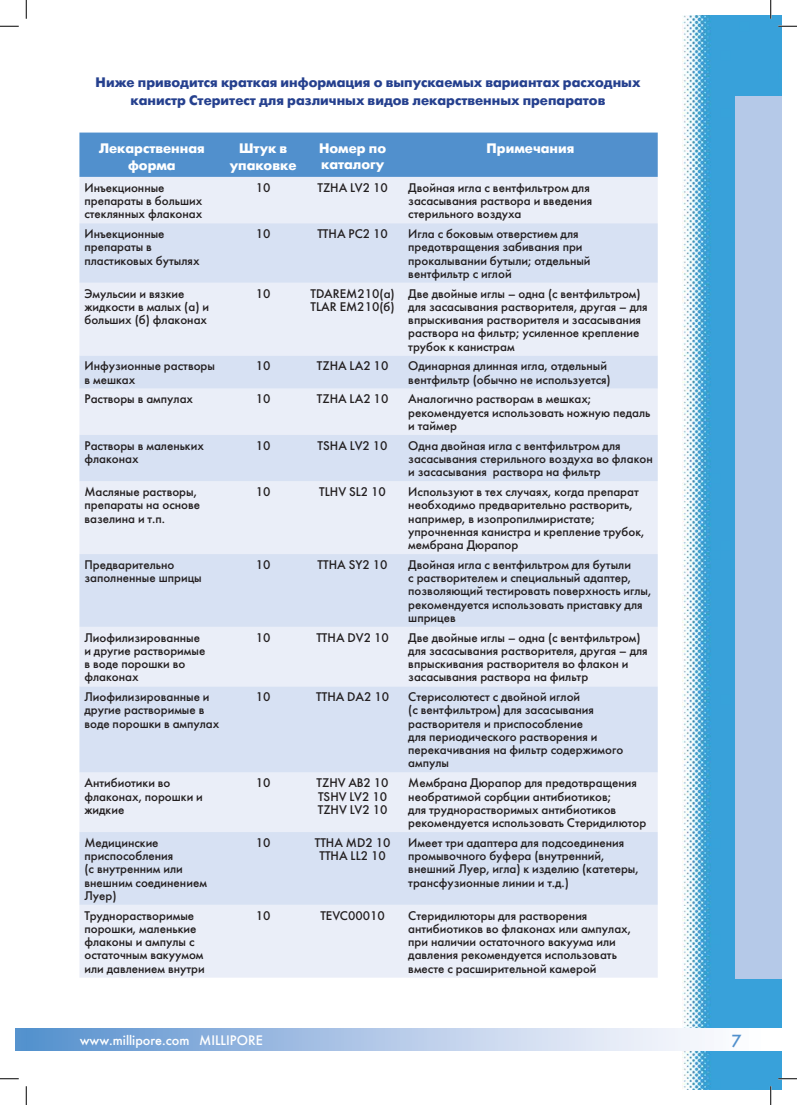
<style>
.page{position:relative;width:797px;height:1105px;background:#fff}
.page>*{position:absolute;margin:0;border:0;box-sizing:border-box;transform-origin:0 0}
.t1{font:17.5px "Futuris C";color:#5190cd}
.t2{font:700 13.75px/17.5px "Futuris C";color:#25408e;text-align:center}
.t3{font:700 13.75px/16.5px "Futuris C";color:#fff;text-align:center}
.t4{font:13.75px "Futuris C";color:#fff}
.t5{font:12.5px/13.2px "Futuris C";color:#231f20}
</style>
<div class="page">
<div style="left:79px;top:133px;width:578px;height:44px;background:#5190cd"></div>
<div style="left:79px;top:177px;width:578px;height:801px;background:#eaeef8"></div>
<svg style="left:79px;top:223px;width:578px;height:682px;background:#dfe7f5"></svg>
<div style="left:16px;top:1029px;width:10px;height:21px;background:#5492ce"></div>
<img style="left:682px;top:16px;width:99px;height:1073px">
<div style="left:735px;top:96px;width:46px;height:882px;background:#b5c9e8"></div>
<div style="left:26px;top:1028px;width:755px;height:22px;background:linear-gradient(to right,#5d92cf,#fff)"></div>
<svg style="left:0;top:25px;width:19px;height:2px"></svg>
<svg style="left:778px;top:25px;width:19px;height:2px"></svg>
<svg style="left:0;top:1078px;width:19px;height:1px"></svg>
<svg style="left:778px;top:1078px;width:19px;height:1px"></svg>
<svg style="left:25px;top:0;width:2px;height:19px"></svg>
<svg style="left:25px;top:1086px;width:2px;height:19px"></svg>
<svg style="left:770px;top:0;width:1px;height:19px"></svg>
<svg style="left:770px;top:1086px;width:1px;height:19px"></svg>
<p class="t2" style="left:96px;top:75px;width:546px">Ниже приводится краткая информация о выпускаемых вариантах расходных канистр Стеритест для различных видов лекарственных препаратов</p>
<p class="t3" style="left:99px;top:142px;width:107px">Лекарственная форма</p>
<p class="t3" style="left:230px;top:142px;width:68px">Штук в упаковке</p>
<p class="t3" style="left:319px;top:143px;width:69px;line-height:15.6px;text-align:left">Номер по каталогу</p>
<p class="t3" style="left:486px;top:142px;width:89px">Примечания</p>
<p class="t5" style="left:84px;top:181px;width:119px">Инъекционные препараты в больших стеклянных флаконах</p>
<p class="t5" style="left:256px;top:181px;width:16px">10</p>
<p class="t5" style="left:317px;top:181px;width:72px">TZHA LV2 10</p>
<p class="t5" style="left:408px;top:181px;width:185px">Двойная игла с вентфильтром для засасывания раствора и введения стерильного воздуха</p>
<p class="t5" style="left:84px;top:227px;width:117px">Инъекционные препараты в пластиковых бутылях</p>
<p class="t5" style="left:256px;top:227px;width:16px">10</p>
<p class="t5" style="left:317px;top:227px;width:72px">TTHA PC2 10</p>
<p class="t5" style="left:408px;top:227px;width:184px">Игла с боковым отверстием для предотвращения забивания при прокалывании бутыли; отдельный вентфильтр с иглой</p>
<p class="t5" style="left:84px;top:287px;width:126px">Эмульсии и вязкие жидкости в малых (а) и больших (б) флаконах</p>
<p class="t5" style="left:256px;top:287px;width:16px">10</p>
<p class="t5" style="left:310px;top:287px;width:86px">TDAREM210(а)<br>TLAR EM210(б)</p>
<p class="t5" style="left:408px;top:287px;width:241px">Две двойные иглы – одна (с вентфильтром) для засасывания растворителя, другая – для впрыскивания растворителя и засасывания раствора на фильтр; усиленное крепление трубок к канистрам</p>
<p class="t5" style="left:84px;top:359px;width:132px">Инфузионные растворы в мешках</p>
<p class="t5" style="left:256px;top:359px;width:16px">10</p>
<p class="t5" style="left:317px;top:359px;width:73px">TZHA LA2 10</p>
<p class="t5" style="left:408px;top:359px;width:204px">Одинарная длинная игла, отдельный вентфильтр (обычно не используется)</p>
<p class="t5" style="left:84px;top:392px;width:110px">Растворы в ампулах</p>
<p class="t5" style="left:256px;top:392px;width:16px">10</p>
<p class="t5" style="left:317px;top:392px;width:73px">TZHA LA2 10</p>
<p class="t5" style="left:408px;top:392px;width:244px">Аналогично растворам в мешках; рекомендуется использовать ножную педаль и таймер</p>
<p class="t5" style="left:84px;top:439px;width:121px">Растворы в маленьких флаконах</p>
<p class="t5" style="left:256px;top:439px;width:16px">10</p>
<p class="t5" style="left:317px;top:439px;width:71px">TSHA LV2 10</p>
<p class="t5" style="left:408px;top:439px;width:246px">Одна двойная игла с вентфильтром для засасывания стерильного воздуха во флакон и засасывания раствора на фильтр</p>
<p class="t5" style="left:84px;top:485px;width:117px">Масляные растворы, препараты на основе вазелина и т.п.</p>
<p class="t5" style="left:256px;top:485px;width:16px">10</p>
<p class="t5" style="left:319px;top:485px;width:68px">TLHV SL2 10</p>
<p class="t5" style="left:408px;top:485px;width:237px">Используют в тех случаях, когда препарат необходимо предварительно растворить, например, в изопропилмиристате; упрочненная канистра и крепление трубок, мембрана Дюрапор</p>
<p class="t5" style="left:84px;top:558px;width:119px">Предварительно заполненные шприцы</p>
<p class="t5" style="left:256px;top:558px;width:16px">10</p>
<p class="t5" style="left:317px;top:558px;width:71px">TTHA SY2 10</p>
<p class="t5" style="left:408px;top:558px;width:245px">Двойная игла с вентфильтром для бутыли<br>с растворителем и специальный адаптер, позволяющий тестировать поверхность иглы, рекомендуется использовать приставку для шприцев</p>
<p class="t5" style="left:84px;top:631px;width:122px">Лиофилизированные и другие растворимые в воде порошки во флаконах</p>
<p class="t5" style="left:256px;top:631px;width:16px">10</p>
<p class="t5" style="left:316px;top:631px;width:74px">TTHA DV2 10</p>
<p class="t5" style="left:408px;top:631px;width:241px">Две двойные иглы – одна (с вентфильтром) для засасывания растворителя, другая – для впрыскивания растворителя во флакон и засасывания раствора на фильтр</p>
<p class="t5" style="left:84px;top:690px;width:136px">Лиофилизированные и другие растворимые в воде порошки в ампулах</p>
<p class="t5" style="left:256px;top:690px;width:16px">10</p>
<p class="t5" style="left:316px;top:690px;width:74px">TTHA DA2 10</p>
<p class="t5" style="left:408px;top:690px;width:216px">Стерисолютест с двойной иглой<br>(с вентфильтром) для засасывания растворителя и приспособление<br>для периодического растворения и перекачивания на фильтр содержимого ампулы</p>
<p class="t5" style="left:84px;top:776px;width:120px">Антибиотики во флаконах, порошки и жидкие</p>
<p class="t5" style="left:256px;top:776px;width:16px">10</p>
<p class="t5" style="left:316px;top:776px;width:74px;text-align:justify">TZHV AB2 10<br>TSHV LV2 10<br>TZHV LV2 10</p>
<p class="t5" style="left:408px;top:776px;width:239px">Мембрана Дюрапор для предотвращения необратимой сорбции антибиотиков;<br>для труднорастворимых антибиотиков рекомендуется использовать Стеридилютор</p>
<p class="t5" style="left:84px;top:836px;width:124px">Медицинские приспособления<br>(с внутренним или внешним соединением<br>Луер)</p>
<p class="t5" style="left:256px;top:836px;width:16px">10</p>
<p class="t5" style="left:315px;top:836px;width:77px;text-align:center">TTHA MD2 10<br>TTHA LL2 10</p>
<p class="t5" style="left:408px;top:836px;width:232px">Имеет три адаптера для подсоединения промывочного буфера (внутренний, внешний Луер, игла) к изделию (катетеры, трансфузионные линии и т.д.)</p>
<p class="t5" style="left:84px;top:909px;width:122px">Труднорастворимые порошки, маленькие флаконы и ампулы с остаточным вакуумом или давлением внутри</p>
<p class="t5" style="left:256px;top:909px;width:16px">10</p>
<p class="t5" style="left:320px;top:909px;width:66px">TEVC00010</p>
<p class="t5" style="left:408px;top:909px;width:224px">Стеридилюторы для растворения антибиотиков во флаконах или ампулах, при наличии остаточного вакуума или давления рекомендуется использовать вместе с расширительной камерой</p>
<p class="t4" style="left:80px;top:1032px;width:185px">www.millipore.com MILLIPORE</p>
<h1 class="t1" style="left:731px;top:1030px;width:12px">7</h1>
</div>
